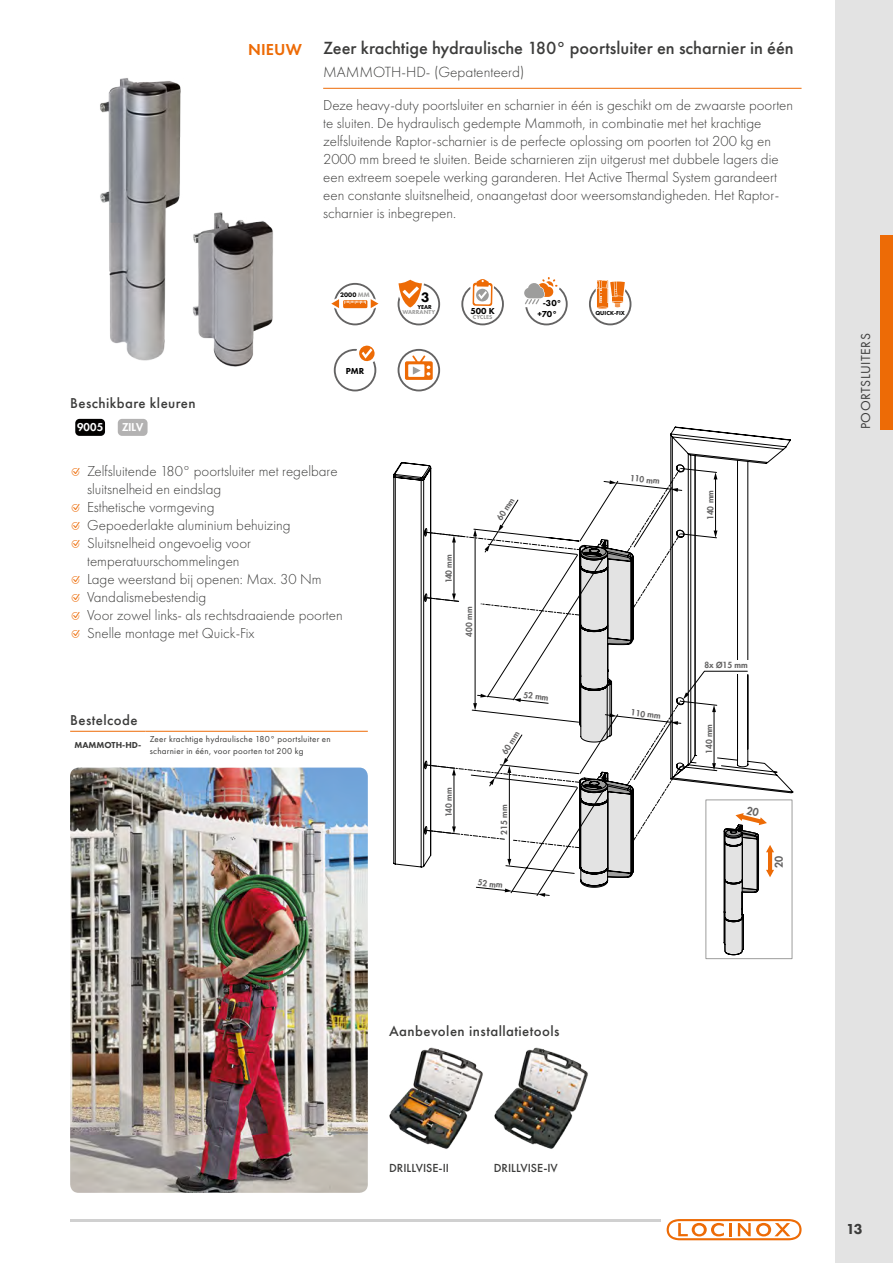
<style>
.page{position:relative;width:893px;height:1263px;background:#fff}
.page>*{position:absolute;margin:0;border:0;box-sizing:border-box;transform-origin:0 0}
.t1{font:500 18.3px "Futura PT";color:#3c3c3b}
.t2{font:300 15.3px "Futura PT";color:#3c3c3b}
.t3{font:300 15px/18px "Futura PT";color:#3c3c3b}
.t4{font:800 15px "Futura PT";color:#3c3c3b}
.t5{font:500 14.85px "Futura PT";letter-spacing:.03em;color:#3c3c3b}
.t6{font:800 14.25px "Futura PT";color:#000}
.t7{font:13.5px "Futura PT";letter-spacing:.04em;color:#3c3c3b}
.t8{font:500 12.15px "Futura PT";color:#3c3c3b}
.t9{font:800 10.5px "Futura Std";letter-spacing:.01em;color:#fff;scale:1.06 1}
.t10{font:800 10.5px "Futura Std";color:#646363}
.t11{font:9px/12px "Futura PT";letter-spacing:.03em;color:#3c3c3b}
.t12{font:800 9px/10.9px "Futura PT";color:#000;text-align:center}
.t13{font:800 9px "Futura PT";color:#3c3c3b}
.t14{font:800 8.25px "Futura Std";color:#646363}
.t15{font:800 6.75px "Futura PT";color:#000}
.t16{font:800 6px "Futura PT";color:#9d9d9c}
.t17{font:800 6px "Futura PT";color:#000}
.s1{font-weight:600;font-size:16.5px;color:#ed6b06}
.s2{color:#9d9d9c}
.s3{font-family:"DVG";font-weight:400;font-size:18px;color:#ed6b06}
</style>
<div class="page">
<div style="left:835px;top:0;width:58px;height:1263px;background:#e3e3e3"></div>
<hr style="left:70px;top:1219px;width:590px;height:2px;background:#d0d0d0">
<svg style="left:667px;top:1219px;width:134px;height:21px"></svg>
<div style="left:880px;top:235px;width:13px;height:194px;background:#ed6b06"></div>
<img style="left:100px;top:78px;width:173px;height:289px">
<hr style="left:323px;top:88px;width:478px;height:1px;background:#ed6b06">
<svg style="left:331px;top:277px;width:301px;height:115px"></svg>
<div style="left:75px;top:419px;width:30px;height:17px;background:#020100;border-radius:4px"></div>
<div style="left:118px;top:419px;width:30px;height:17px;background:#b3b2b2;border-radius:4px"></div>
<img style="left:70px;top:767px;width:298px;height:426px">
<svg style="left:393px;top:427px;width:400px;height:461px"></svg>
<svg style="left:394px;top:455px;width:386px;height:432px"></svg>
<svg style="left:426px;top:468px;width:291px;height:420px"></svg>
<hr style="left:454px;top:541px;width:1px;height:54px;background:#000">
<svg style="left:452px;top:535px;width:4px;height:7px"></svg>
<svg style="left:452px;top:594px;width:4px;height:7px"></svg>
<svg style="left:485px;top:500px;width:33px;height:52px"></svg>
<svg style="left:604px;top:480px;width:78px;height:12px"></svg>
<hr style="left:475px;top:535px;width:1px;height:169px;background:#000">
<svg style="left:473px;top:529px;width:4px;height:7px"></svg>
<svg style="left:473px;top:694px;width:75px;height:16px"></svg>
<hr style="left:454px;top:774px;width:1px;height:54px;background:#000">
<svg style="left:452px;top:768px;width:4px;height:7px"></svg>
<svg style="left:452px;top:826px;width:4px;height:8px"></svg>
<svg style="left:476px;top:887px;width:74px;height:10px"></svg>
<hr style="left:509px;top:772px;width:1px;height:88px;background:#000">
<svg style="left:507px;top:859px;width:4px;height:7px"></svg>
<svg style="left:489px;top:734px;width:33px;height:52px"></svg>
<hr style="left:715px;top:478px;width:1px;height:54px;background:#000">
<svg style="left:714px;top:472px;width:3px;height:7px"></svg>
<hr style="left:714px;top:711px;width:1px;height:53px;background:#000">
<svg style="left:712px;top:763px;width:4px;height:7px"></svg>
<div style="left:734px;top:661px;width:17px;height:13px;background:#fff"></div>
<svg style="left:580px;top:530px;width:168px;height:212px"></svg>
<div style="left:705px;top:799px;width:87px;height:160px;border:1px solid #9d9d9c"></div>
<img style="left:389px;top:1047px;width:94px;height:102px">
<img style="left:494px;top:1047px;width:94px;height:102px">
<hr style="left:145px;top:731px;width:223px;height:1px;background:#ed6b06">
<hr style="left:70px;top:731px;width:75px;height:1px;background:#ed6b06">
<svg style="left:724px;top:806px;width:50px;height:149px"></svg>
<p class="t1" style="left:248px;top:37px;width:547px"><span class="s1">NIEUW</span> Zeer krachtige hydraulische 180° poortsluiter en scharnier in één</p>
<p class="t2" style="left:323px;top:63px;width:203px">MAMMOTH-HD- (Gepatenteerd)</p>
<p class="t3" style="left:323px;top:96px;width:471px">Deze heavy-duty poortsluiter en scharnier in één is geschikt om de zwaarste poorten te sluiten. De hydraulisch gedempte Mammoth, in combinatie met het krachtige zelfsluitende Raptor-scharnier is de perfecte oplossing om poorten tot 200 kg en 2000 mm breed te sluiten. Beide scharnieren zijn uitgerust met dubbele lagers die een extreem soepele werking garanderen. Het Active Thermal System garandeert een constante sluitsnelheid, onaangetast door weersomstandigheden. Het Raptor&shy;scharnier is inbegrepen.</p>
<p class="t15" style="left:340px;top:291px;width:31px">2000 <span class="s2">MM</span></p>
<p class="t5" style="left:70px;top:394px;width:127px">Beschikbare kleuren</p>
<p class="t9" style="left:77px;top:420px;width:26px">9005</p>
<p class="t9" style="left:122px;top:420px;width:21px">ZILV</p>
<p class="t12" style="left:346px;top:366px;width:20px">PMR</p>
<p class="t3" style="left:87px;top:462px;width:252px;text-indent:-17px"><span class="s3">●</span> Zelfsluitende 180° poortsluiter met regelbare sluitsnelheid en eindslag</p>
<p class="t3" style="left:70px;top:498px;width:146px"><span class="s3">●</span> Esthetische vormgeving</p>
<p class="t3" style="left:70px;top:516px;width:222px"><span class="s3">●</span> Gepoederlakte aluminium behuizing</p>
<p class="t3" style="left:70px;top:534px;width:182px;text-align:center"><span class="s3">●</span> Sluitsnelheid ongevoelig voor temperatuurschommelingen</p>
<p class="t3" style="left:70px;top:570px;width:253px"><span class="s3">●</span> Lage weerstand bij openen: Max. 30 Nm</p>
<p class="t3" style="left:70px;top:588px;width:138px"><span class="s3">●</span> Vandalismebestendig</p>
<p class="t3" style="left:70px;top:606px;width:274px"><span class="s3">●</span> Voor zowel links- als rechtsdraaiende poorten</p>
<p class="t3" style="left:70px;top:624px;width:186px"><span class="s3">●</span> Snelle montage met Quick-Fix</p>
<p class="t5" style="left:70px;top:711px;width:69px">Bestelcode</p>
<p class="t13" style="left:74px;top:739px;width:68px">MAMMOTH-HD-</p>
<p class="t11" style="left:150px;top:732px;width:183px">Zeer krachtige hydraulische 180° poortsluiter en scharnier in één, voor poorten tot 200 kg</p>
<p class="t6" style="left:421px;top:289px;width:10px">3</p>
<p class="t16" style="left:402px;top:309px;width:34px">WARRANTY</p>
<p class="t17" style="left:417px;top:303px;width:16px">YEAR</p>
<p class="t12" style="left:470px;top:305px;width:26px">500 K</p>
<p class="t12" style="left:537px;top:298px;width:25px">-30° +70°</p>
<p class="t17" style="left:595px;top:309px;width:31px">QUICK-FIX</p>
<p class="t16" style="left:473px;top:314px;width:21px">CYCLES</p>
<p class="t14" style="left:443px;top:583px;width:31px;rotate:-90deg">140 mm</p>
<p class="t14" style="left:464px;top:637px;width:31px;rotate:-90deg">400 mm</p>
<p class="t14" style="left:494px;top:517px;width:27px;rotate:-58deg">60 mm</p>
<p class="t14" style="left:443px;top:817px;width:31px;rotate:-90deg">140 mm</p>
<p class="t14" style="left:524px;top:690px;width:27px;rotate:6deg">52 mm</p>
<p class="t14" style="left:500px;top:751px;width:27px;rotate:-58deg">60 mm</p>
<p class="t14" style="left:499px;top:834px;width:31px;rotate:-90deg">215 mm</p>
<p class="t14" style="left:478px;top:877px;width:27px;rotate:6deg">52 mm</p>
<p class="t14" style="left:630px;top:472px;width:31px;rotate:6deg">110 mm</p>
<p class="t14" style="left:631px;top:707px;width:31px;rotate:6deg">110 mm</p>
<p class="t14" style="left:705px;top:520px;width:32px;rotate:-90deg">140 mm</p>
<p class="t14" style="left:704px;top:660px;width:45px">8x Ø15 mm</p>
<p class="t14" style="left:704px;top:754px;width:31px;rotate:-90deg">140 mm</p>
<p class="t10" style="left:772px;top:867px;width:14px;rotate:-90deg">20</p>
<p class="t5" style="left:389px;top:1022px;width:172px">Aanbevolen installatietools</p>
<p class="t8" style="left:389px;top:1161px;width:62px">DRILLVISE-II</p>
<p class="t8" style="left:494px;top:1161px;width:66px">DRILLVISE-IV</p>
<p class="t7" style="left:858px;top:429px;width:98px;rotate:-90deg">POORTSLUITERS</p>
<p class="t4" style="left:846px;top:1220px;width:18px">13</p>
</div>
